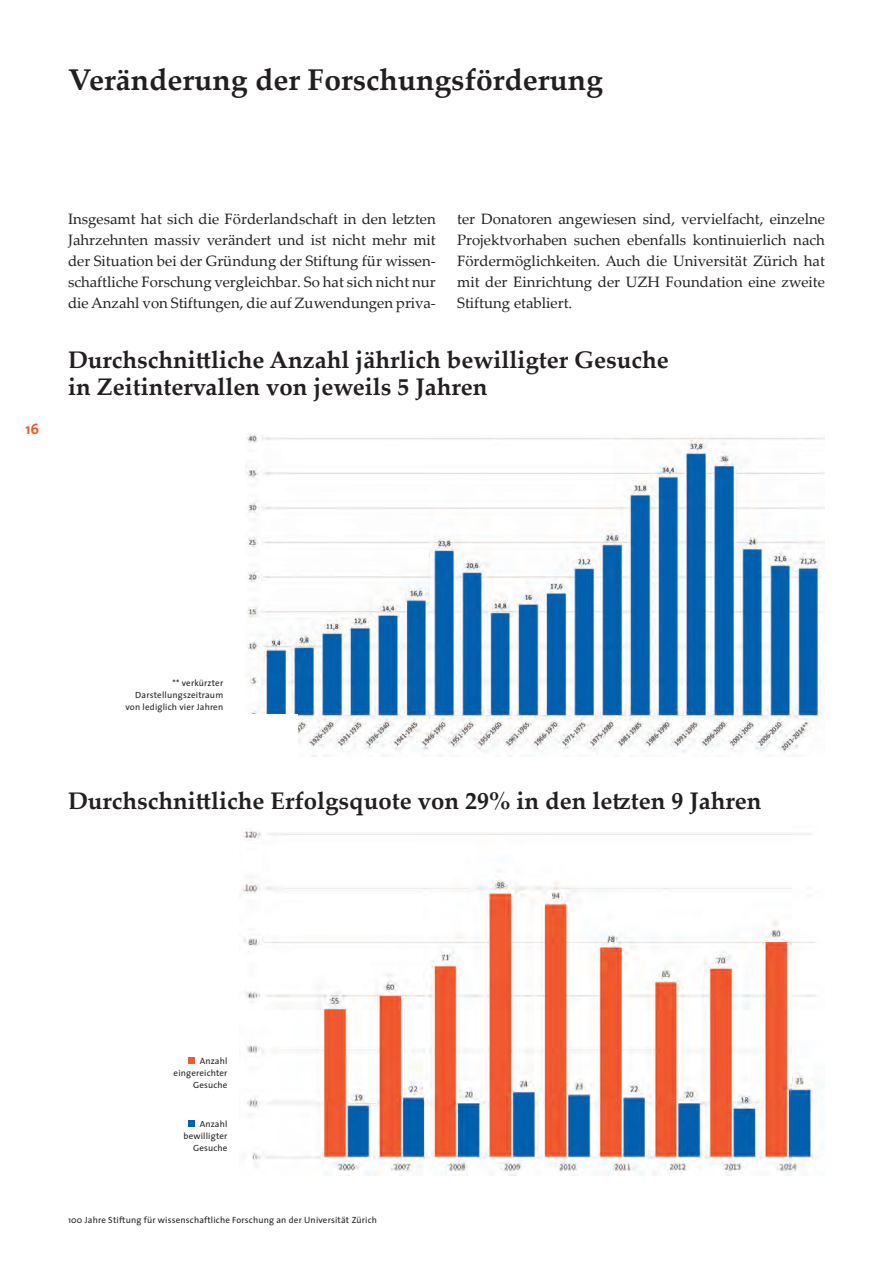
<style>
.page{position:relative;width:893px;height:1263px;background:#fff}
.page>*{position:absolute;margin:0;border:0;box-sizing:border-box;transform-origin:0 0}
.Titel{font:700 30px "Palatino Linotype";color:#231f20}
.Zwischentitel_1{font:700 24px/27px "Palatino Linotype";color:#231f20}
.Lauftext{font:15px/21px "Palatino Linotype";color:#231f20;text-align:justify}
.t1{font:700 15px "The Sans";color:#f1592f}
.Marginalie{font:9px/12px "The Sans";letter-spacing:.02em;color:#231f20;text-align:right}
</style>
<div class="page">
<img style="left:246px;top:434px;width:579px;height:322px">
<div style="left:115px;top:714px;width:183px;height:70px;background:#fff"></div>
<img style="left:242px;top:831px;width:583px;height:344px">
<div style="left:188px;top:1057px;width:7px;height:7px;background:#f1592f"></div>
<div style="left:188px;top:1120px;width:7px;height:7px;background:#0160ae"></div>
<p class="Titel" style="left:68px;top:58px;width:536px">Veränderung der Forschungsförderung</p>
<p class="t1" style="left:26px;top:417px;width:15px">16</p>
<p class="Lauftext" style="left:68px;top:208px;width:369px">Insgesamt hat sich die Förderlandschaft in den letzten Jahrzehnten massiv verändert und ist nicht mehr mit der Situation bei der Gründung der Stiftung für wissen&shy;schaftliche Forschung vergleichbar. So hat sich nicht nur die Anzahl von Stiftungen, die auf Zuwendungen priva-</p>
<p class="Lauftext" style="left:457px;top:208px;width:369px">ter Donatoren angewiesen sind, vervielfacht, einzelne Projektvorhaben suchen ebenfalls kontinuierlich nach Fördermöglichkeiten. Auch die Universität Zürich hat mit der Einrichtung der UZH Foundation eine zweite Stiftung etabliert.</p>
<p class="Zwischentitel_1" style="left:68px;top:345px;width:602px">Durchschnittliche Anzahl jährlich bewilligter Gesuche in Zeitintervallen von jeweils 5 Jahren</p>
<p class="Marginalie" style="left:126px;top:677px;width:99px">** verkürzter<br>Darstellungszeitraum von lediglich vier Jahren</p>
<p class="Zwischentitel_1" style="left:68px;top:786px;width:695px">Durchschnittliche Erfolgsquote von 29% in den letzten 9 Jahren</p>
<p class="Marginalie" style="left:174px;top:1055px;width:55px">Anzahl eingereichter<br>Gesuche</p>
<p class="Marginalie" style="left:183px;top:1118px;width:45px">Anzahl bewilligter<br>Gesuche</p>
<p class="Marginalie" style="left:68px;top:1213px;width:310px">100 Jahre Stiftung für wissenschaftliche Forschung an der Universität Zürich</p>
</div>
